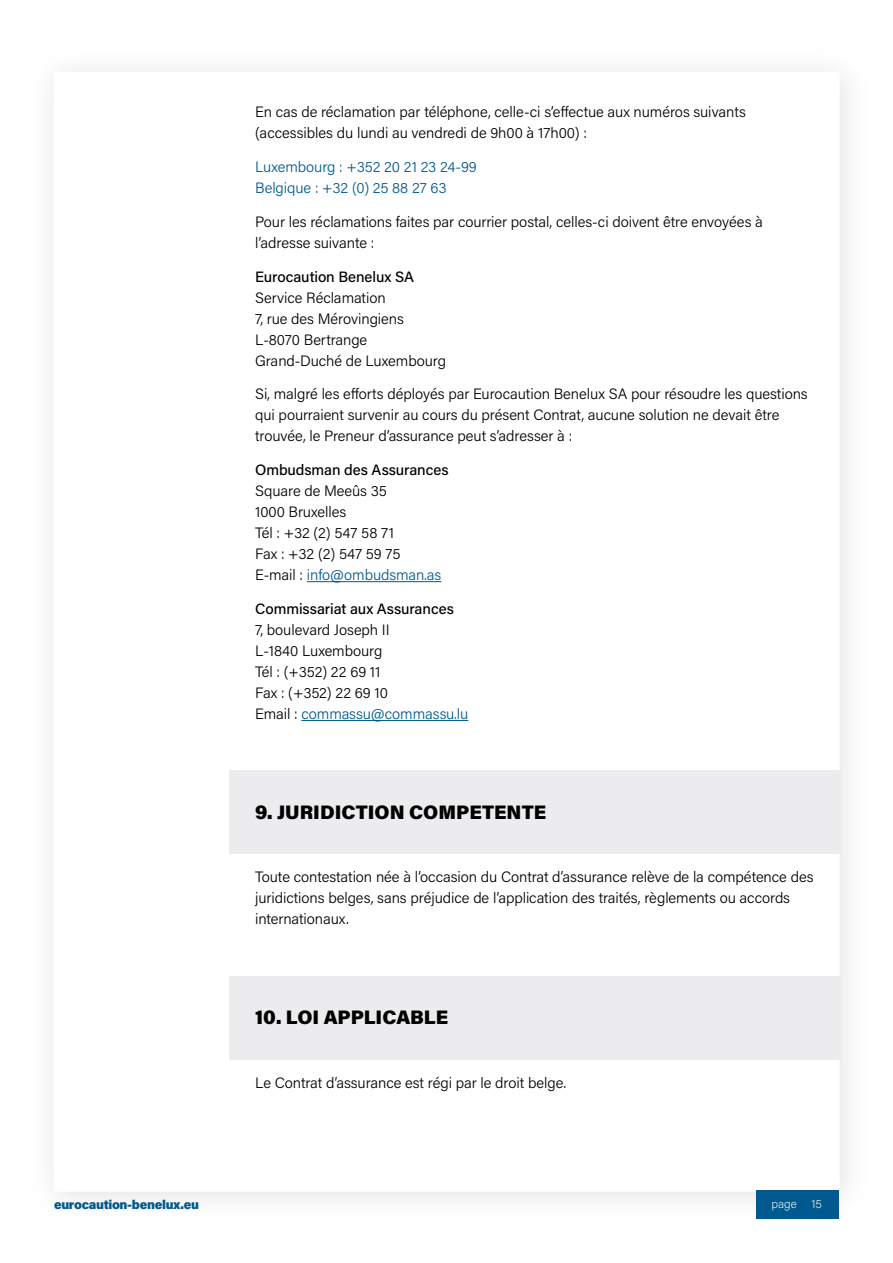
<style>
.page{position:relative;width:893px;height:1263px;background:#fff}
.page>*{position:absolute;margin:0;border:0;box-sizing:border-box;transform-origin:0 0}
.Titre1{font:900 19.5px "Acumin Pro";color:#000}
.Body{font:300 15px/21px "Acumin Pro";letter-spacing:-.005em;color:#000}
.Body-2{font:300 15px "Acumin Pro";letter-spacing:-.005em;color:#00598f}
.t1{font:900 12.75px "Acumin Pro";letter-spacing:-.025em;color:#00598f}
.t2{font:200 12px "Acumin Pro";color:#fff}
.s1{font-weight:500}
.s2{color:#00598f}
</style>
<div class="page">
<img style="left:52px;top:70px;width:796px;height:1149px">
<div style="left:757px;top:1191px;width:82px;height:28px;background:#00598f"></div>
<hr style="left:307px;top:581px;width:134px;height:1px;background:#00598f">
<hr style="left:301px;top:720px;width:167px;height:1px;background:#00598f">
<div style="left:230px;top:770px;width:612px;height:84px;background:#ececef"></div>
<div style="left:230px;top:976px;width:612px;height:83px;background:#ececef"></div>
<p class="Body" style="left:255px;top:101px;width:492px">En cas de réclamation par téléphone, celle-ci s’effectue aux numéros suivants (accessibles du lundi au vendredi de 9h00 à 17h00) :</p>
<p class="Body-2" style="left:255px;top:157px;width:223px">Luxembourg : +352 20 21 23 24-99</p>
<p class="Body-2" style="left:255px;top:178px;width:193px">Belgique : +32 (0) 25 88 27 63</p>
<p class="Body" style="left:255px;top:211px;width:509px">Pour les réclamations faites par courrier postal, celles-ci doivent être envoyées à l’adresse suivante :</p>
<p class="Body" style="left:255px;top:265px;width:192px"><span class="s1">Eurocaution Benelux SA<br></span>Service Réclamation<br>7, rue des Mérovingiens<br>L-8070 Bertrange<br>Grand-Duché de Luxembourg</p>
<p class="Body" style="left:255px;top:383px;width:554px">Si, malgré les efforts déployés par Eurocaution Benelux SA pour résoudre les questions qui pourraient survenir au cours du présent Contrat, aucune solution ne devait être trouvée, le Preneur d’assurance peut s’adresser à :</p>
<p class="Body" style="left:255px;top:459px;width:195px"><span class="s1">Ombudsman des Assurances<br></span>Square de Meeûs 35<br>1000 Bruxelles<br>Tél : +32 (2) 547 58 71<br>Fax : +32 (2) 547 59 75<br>E-mail : <span class="s2">info@ombudsman.as</span></p>
<p class="Body" style="left:255px;top:598px;width:215px"><span class="s1">Commissariat aux Assurances<br></span>7, boulevard Joseph II<br>L-1840 Luxembourg<br>Tél : (+352) 22 69 11<br>Fax : (+352) 22 69 10<br>Email : <span class="s2">commassu@commassu.lu</span></p>
<p class="Titre1" style="left:255px;top:798px;width:293px">9. JURIDICTION COMPETENTE</p>
<p class="Body" style="left:255px;top:866px;width:560px">Toute contestation née à l’occasion du Contrat d’assurance relève de la compétence des juridictions belges, sans préjudice de l’application des traités, règlements ou accords internationaux.</p>
<p class="Titre1" style="left:255px;top:1004px;width:195px">10. LOI APPLICABLE</p>
<p class="Body" style="left:255px;top:1071px;width:312px">Le Contrat d’assurance est régi par le droit belge.</p>
<p class="t1" style="left:54px;top:1195px;width:146px">eurocaution-benelux.eu</p>
<p class="t2" style="left:771px;top:1195px;width:52px">page 15</p>
</div>
